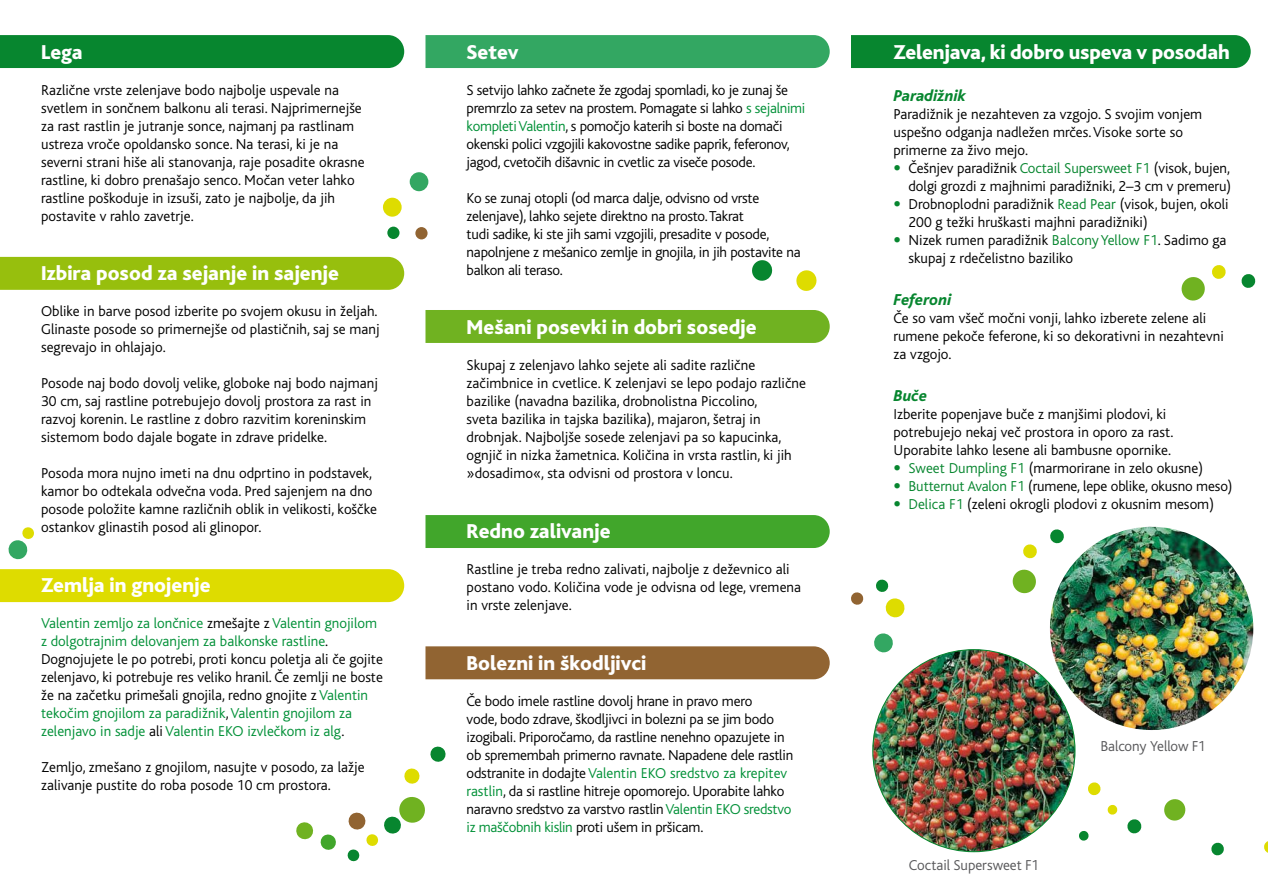
<style>
.page{position:relative;width:1268px;height:893px;background:#fff}
.page>*{position:absolute;margin:0;border:0;box-sizing:border-box;transform-origin:0 0}
.t1{font:800 21px "Bliss CE";color:#fff}
.t2{font:italic 800 16.5px "Bliss CE";color:#07862f}
.t3{font:300 15px/18px "Bliss CE";color:#000}
.t4{font:300 15px/18px "Bliss CE";color:#009037}
.t5{font:300 15px/18px "Bliss CE";letter-spacing:-.02em;color:#000}
.t6{font:300 15px "Bliss CE";letter-spacing:-.01em;color:#58585a}
.s1{color:#000}
.s2{color:#009037}
.s3{font-family:"Helvetica Neue LT Com";color:#07862f}
.s4{color:#07862f}
</style>
<div class="page">
<div style="left:851px;top:35px;width:399px;height:33px;background:#07862f"></div>
<div style="left:0;top:35px;width:404px;height:33px;background:#07862f"></div>
<div style="left:425px;top:35px;width:404px;height:33px;background:#33a762"></div>
<div style="left:425px;top:310px;width:404px;height:33px;background:#70b221"></div>
<div style="left:425px;top:515px;width:404px;height:33px;background:#41a62b"></div>
<div style="left:425px;top:646px;width:404px;height:33px;background:#916432"></div>
<div style="left:0;top:257px;width:404px;height:33px;background:#97bf0d"></div>
<div style="left:0;top:569px;width:404px;height:33px;background:#dedc00"></div>
<svg style="left:1127px;top:819px;width:14px;height:15px"></svg>
<svg style="left:1164px;top:799px;width:22px;height:22px"></svg>
<svg style="left:1079px;top:831px;width:9px;height:10px"></svg>
<svg style="left:1107px;top:805px;width:10px;height:10px"></svg>
<svg style="left:1264px;top:841px;width:3px;height:12px"></svg>
<svg style="left:1211px;top:842px;width:13px;height:14px"></svg>
<svg style="left:1088px;top:782px;width:13px;height:14px"></svg>
<svg style="left:1012px;top:569px;width:24px;height:25px"></svg>
<svg style="left:1023px;top:544px;width:14px;height:15px"></svg>
<svg style="left:1050px;top:529px;width:14px;height:15px"></svg>
<svg style="left:1181px;top:265px;width:45px;height:36px"></svg>
<svg style="left:1241px;top:274px;width:14px;height:14px"></svg>
<svg style="left:796px;top:270px;width:21px;height:21px"></svg>
<svg style="left:752px;top:260px;width:21px;height:21px"></svg>
<svg style="left:347px;top:797px;width:78px;height:65px"></svg>
<svg style="left:404px;top:768px;width:16px;height:16px"></svg>
<svg style="left:430px;top:746px;width:16px;height:16px"></svg>
<svg style="left:296px;top:822px;width:40px;height:28px"></svg>
<div style="left:409px;top:172px;width:19px;height:19px;background:#33a762;border-radius:50%"></div>
<div style="left:383px;top:198px;width:18px;height:19px;background:#dedc00;border-radius:50%"></div>
<div style="left:415px;top:227px;width:12px;height:12px;background:#916432;border-radius:50%"></div>
<div style="left:387px;top:227px;width:12px;height:12px;background:#07862f;border-radius:50%"></div>
<svg style="left:874px;top:633px;width:19px;height:20px"></svg>
<svg style="left:851px;top:592px;width:12px;height:13px"></svg>
<svg style="left:876px;top:579px;width:29px;height:39px"></svg>
<svg style="left:8px;top:527px;width:26px;height:33px"></svg>
<img style="left:1049px;top:527px;width:203px;height:203px;border-radius:102px">
<img style="left:872px;top:650px;width:202px;height:202px;border-radius:101px">
<h1 class="t1" style="left:41px;top:40px;width:43px">Lega</h1>
<p class="t3" style="left:41px;top:81px;width:325px">Različne vrste zelenjave bodo najbolje uspevale na svetlem in sončnem balkonu ali terasi. Najprimernejše za rast rastlin je jutranje sonce, najmanj pa rastlinam ustreza vroče opoldansko sonce. Na terasi, ki je na severni strani hiše ali stanovanja, raje posadite okrasne rastline, ki dobro prenašajo senco. Močan veter lahko rastline poškoduje in izsuši, zato je najbolje, da jih postavite v rahlo zavetrje.</p>
<h1 class="t1" style="left:41px;top:261px;width:299px">Izbira posod za sejanje in sajenje</h1>
<p class="t3" style="left:41px;top:302px;width:340px">Oblike in barve posod izberite po svojem okusu in željah.<br>Glinaste posode so primernejše od plastičnih, saj se manj segrevajo in ohlajajo.</p>
<p class="t3" style="left:41px;top:374px;width:338px">Posode naj bodo dovolj velike, globoke naj bodo najmanj 30 cm, saj rastline potrebujejo dovolj prostora za rast in razvoj korenin. Le rastline z dobro razvitim koreninskim sistemom bodo dajale bogate in zdrave pridelke.</p>
<p class="t3" style="left:41px;top:464px;width:337px">Posoda mora nujno imeti na dnu odprtino in podstavek, kamor bo odtekala odvečna voda. Pred sajenjem na dno posode položite kamne različnih oblik in velikosti, koščke ostankov glinastih posod ali glinopor.</p>
<h1 class="t1" style="left:41px;top:573px;width:171px">Zemlja in gnojenje</h1>
<p class="t4" style="left:41px;top:614px;width:343px">Valentin zemljo za lončnice <span class="s1">zmešajte z</span> Valentin gnojilom z dolgotrajnim delovanjem za balkonske rastline<span class="s1">.<br>Dognojujete le po potrebi, proti koncu poletja ali če gojite zelenjavo, ki potrebuje res veliko hranil. Če zemlji ne boste že na začetku primešali gnojila, redno gnojite z</span> Valentin tekočim gnojilom za paradižnik<span class="s1">,</span> Valentin gnojilom za zelenjavo in sadje <span class="s1">ali</span> Valentin EKO izvlečkom iz alg<span class="s1">.</span></p>
<p class="t3" style="left:41px;top:758px;width:325px">Zemljo, zmešano z gnojilom, nasujte v posodo, za lažje zalivanje pustite do roba posode 10 cm prostora.</p>
<h1 class="t1" style="left:466px;top:40px;width:53px">Setev</h1>
<p class="t5" style="left:466px;top:81px;width:340px">S setvijo lahko začnete že zgodaj spomladi, ko je zunaj še premrzlo za setev na prostem. Pomagate si lahko <span class="s2">s sejalnimi kompleti Valentin</span>, s pomočjo katerih si boste na domači okenski polici vzgojili kakovostne sadike paprik, feferonov, jagod, cvetočih dišavnic in cvetlic za viseče posode.</p>
<p class="t3" style="left:466px;top:189px;width:335px">Ko se zunaj otopli (od marca dalje, odvisno od vrste zelenjave), lahko sejete direktno na prosto. Takrat<br>tudi sadike, ki ste jih sami vzgojili, presadite v posode, napolnjene z mešanico zemlje in gnojila, in jih postavite na balkon ali teraso.</p>
<h1 class="t1" style="left:466px;top:315px;width:291px">Mešani posevki in dobri sosedje</h1>
<p class="t3" style="left:466px;top:356px;width:341px">Skupaj z zelenjavo lahko sejete ali sadite različne začimbnice in cvetlice. K zelenjavi se lepo podajo različne bazilike (navadna bazilika, drobnolistna Piccolino,<br>sveta bazilika in tajska bazilika), majaron, šetraj in drobnjak. Najboljše sosede zelenjavi pa so kapucinka, ognjič in nizka žametnica. Količina in vrsta rastlin, ki jih »dosadimo«, sta odvisni od prostora v loncu.</p>
<h1 class="t1" style="left:466px;top:519px;width:145px">Redno zalivanje</h1>
<p class="t3" style="left:466px;top:560px;width:336px">Rastline je treba redno zalivati, najbolje z deževnico ali postano vodo. Količina vode je odvisna od lege, vremena in vrste zelenjave.</p>
<h1 class="t1" style="left:466px;top:651px;width:181px">Bolezni in škodljivci</h1>
<p class="t3" style="left:466px;top:692px;width:328px">Če bodo imele rastline dovolj hrane in pravo mero<br>vode, bodo zdrave, škodljivci in bolezni pa se jim bodo izogibali. Priporočamo, da rastline nenehno opazujete in ob spremembah primerno ravnate. Napadene dele rastlin odstranite in dodajte <span class="s2">Valentin EKO sredstvo za krepitev rastlin</span>, da si rastline hitreje opomorejo. Uporabite lahko naravno sredstvo za varstvo rastlin <span class="s2">Valentin EKO sredstvo iz maščobnih kislin</span> proti ušem in pršicam.</p>
<h1 class="t1" style="left:893px;top:40px;width:337px">Zelenjava, ki dobro uspeva v posodah</h1>
<p class="t2" style="left:893px;top:86px;width:74px">Paradižnik</p>
<p class="t3" style="left:893px;top:105px;width:310px">Paradižnik je nezahteven za vzgojo. S svojim vonjem uspešno odganja nadležen mrčes. Visoke sorte so primerne za živo mejo.</p>
<p class="t3" style="left:893px;top:159px;width:339px;text-align:right"><span class="s3">•</span> Češnjev paradižnik <span class="s4">Coctail Supersweet F1</span> (visok, bujen, dolgi grozdi z majhnimi paradižniki, 2–3 cm v premeru)</p>
<p class="t3" style="left:908px;top:195px;width:321px;text-indent:-15px"><span class="s3">•</span> Drobnoplodni paradižnik <span class="s4">Read Pear</span> (visok, bujen, okoli<br>200 g težki hruškasti majhni paradižniki)</p>
<p class="t3" style="left:908px;top:231px;width:319px;text-indent:-15px"><span class="s3">•</span> Nizek rumen paradižnik <span class="s4">Balcony Yellow F1</span>. Sadimo ga skupaj z rdečelistno baziliko</p>
<p class="t2" style="left:893px;top:290px;width:60px">Feferoni</p>
<p class="t3" style="left:893px;top:309px;width:332px">Če so vam všeč močni vonji, lahko izberete zelene ali rumene pekoče feferone, ki so dekorativni in nezahtevni za vzgojo.</p>
<p class="t2" style="left:893px;top:386px;width:35px">Buče</p>
<p class="t3" style="left:893px;top:405px;width:281px">Izberite popenjave buče z manjšimi plodovi, ki potrebujejo nekaj več prostora in oporo za rast.<br>Uporabite lahko lesene ali bambusne opornike.</p>
<p class="t3" style="left:893px;top:459px;width:311px"><span class="s3">•</span> <span class="s4">Sweet Dumpling F1</span> (marmorirane in zelo okusne)</p>
<p class="t3" style="left:893px;top:477px;width:340px"><span class="s3">•</span> <span class="s4">Butternut Avalon F1</span> (rumene, lepe oblike, okusno meso)</p>
<p class="t3" style="left:893px;top:495px;width:322px"><span class="s3">•</span> <span class="s4">Delica F1</span> (zeleni okrogli plodovi z okusnim mesom)</p>
<p class="t6" style="left:908px;top:857px;width:132px">Coctail Supersweet F1</p>
<p class="t6" style="left:1100px;top:738px;width:107px">Balcony Yellow F1</p>
</div>
